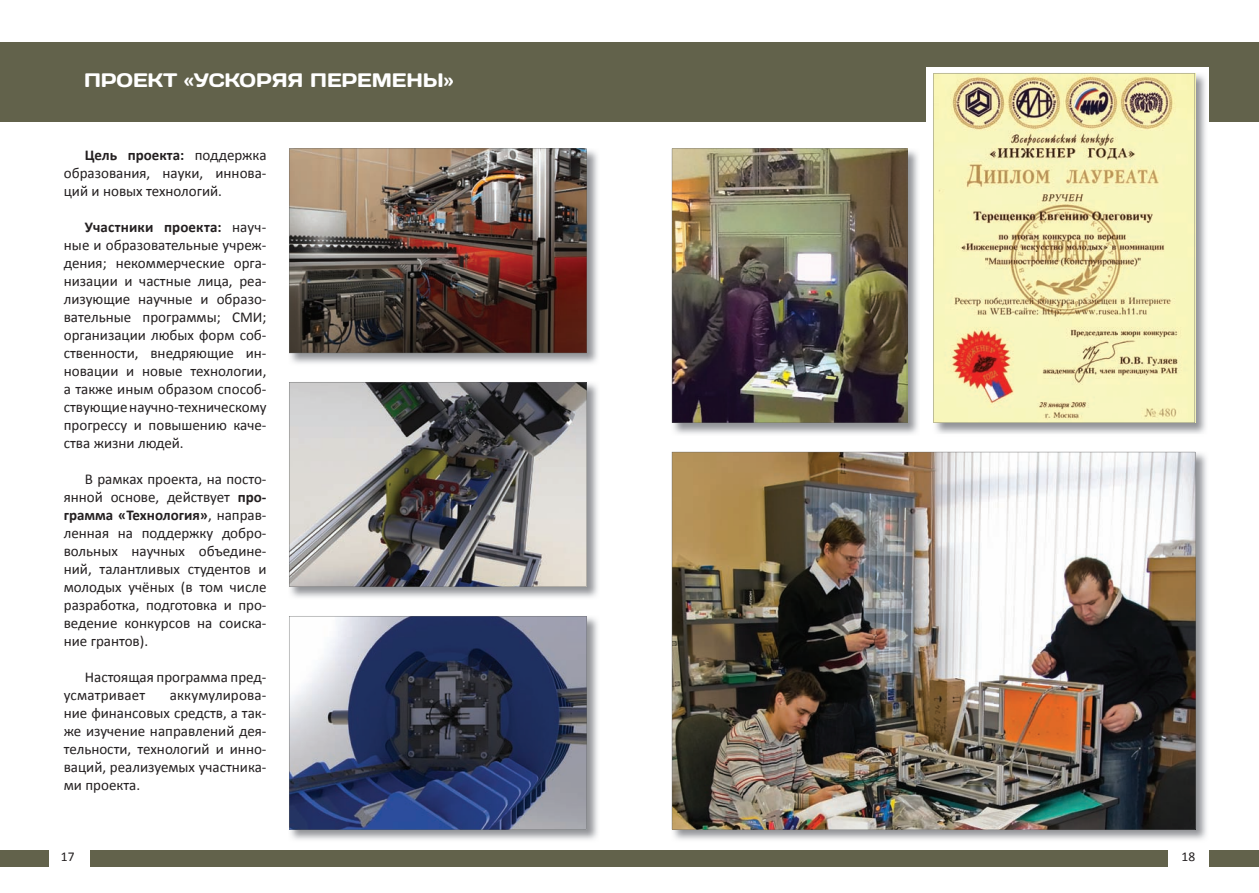
<style>
.page{position:relative;width:1259px;height:893px;background:#fff}
.page>*{position:absolute;margin:0;border:0;box-sizing:border-box;transform-origin:0 0}
.t1{font:19.5px "Days";color:#fff}
.t2{font:15px/18px "Calibri";color:#231f20;text-align:justify}
.t3{font:13.5px "Calibri";color:#231f20}
.s1{font-weight:700}
</style>
<div class="page">
<div style="left:0;top:43px;width:1259px;height:79px;background:#62624b"></div>
<div style="left:0;top:850px;width:1259px;height:17px;background:#62624b"></div>
<div style="left:49px;top:844px;width:40px;height:49px;background:#fff"></div>
<div style="left:1168px;top:843px;width:40px;height:50px;background:#fff"></div>
<div style="left:926px;top:67px;width:282px;height:366px;background:#fff"></div>
<img style="left:671px;top:451px;width:536px;height:389px">
<img style="left:672px;top:452px;width:523px;height:377px">
<img style="left:935px;top:73px;width:271px;height:361px">
<svg style="left:933px;top:73px;width:262px;height:350px;background:#e7dca7"></svg>
<img style="left:289px;top:148px;width:309px;height:216px">
<img style="left:289px;top:149px;width:297px;height:204px">
<img style="left:290px;top:382px;width:308px;height:216px">
<svg style="left:289px;top:382px;width:297px;height:205px;background:#8b8a88"></svg>
<img style="left:289px;top:616px;width:309px;height:224px">
<svg style="left:289px;top:616px;width:297px;height:213px;background:#525b79"></svg>
<img style="left:671px;top:148px;width:247px;height:286px">
<img style="left:672px;top:149px;width:235px;height:274px">
<h1 class="t1" style="left:84px;top:68px;width:371px">ПРОЕКТ «УСКОРЯЯ ПЕРЕМЕНЫ»</h1>
<p class="t2" style="left:64px;top:145px;width:204px;text-indent:21px"><span class="s1">Цель проекта:</span> поддержка образования, науки, иннова&shy;ций и новых технологий.</p>
<p class="t2" style="left:64px;top:217px;width:204px;text-indent:21px"><span class="s1">Участники проекта:</span> науч&shy;ные и образовательные учреж&shy;дения; некоммерческие орга&shy;низации и частные лица, реа&shy;лизующие научные и образо&shy;вательные программы; СМИ; организации любых форм соб&shy;ственности, внедряющие ин&shy;новации и новые технологии, а также иным образом способ&shy;ствующие научно-техническому прогрессу и повышению каче&shy;ства жизни людей.</p>
<p class="t2" style="left:64px;top:469px;width:204px;text-indent:21px">В рамках проекта, на посто&shy;янной основе, действует <span class="s1">про&shy;грамма «Технология»</span>, направ&shy;ленная на поддержку добро&shy;вольных научных объедине&shy;ний, талантливых студентов и молодых учёных (в том числе разработка, подготовка и про&shy;ведение конкурсов на соиска&shy;ние грантов).</p>
<p class="t2" style="left:64px;top:667px;width:204px;text-indent:21px">Настоящая программа пред&shy;усматривает</p>
<p class="t2" style="left:64px;top:685px;width:204px;text-indent:106px">аккумулирова&shy;ние финансовых средств, а так&shy;же изучение направлений дея&shy;тельности, технологий и инно&shy;ваций, реализуемых участника&shy;ми проекта.</p>
<p class="t3" style="left:61px;top:848px;width:15px">17</p>
<p class="t3" style="left:1181px;top:848px;width:15px">18</p>
</div>
